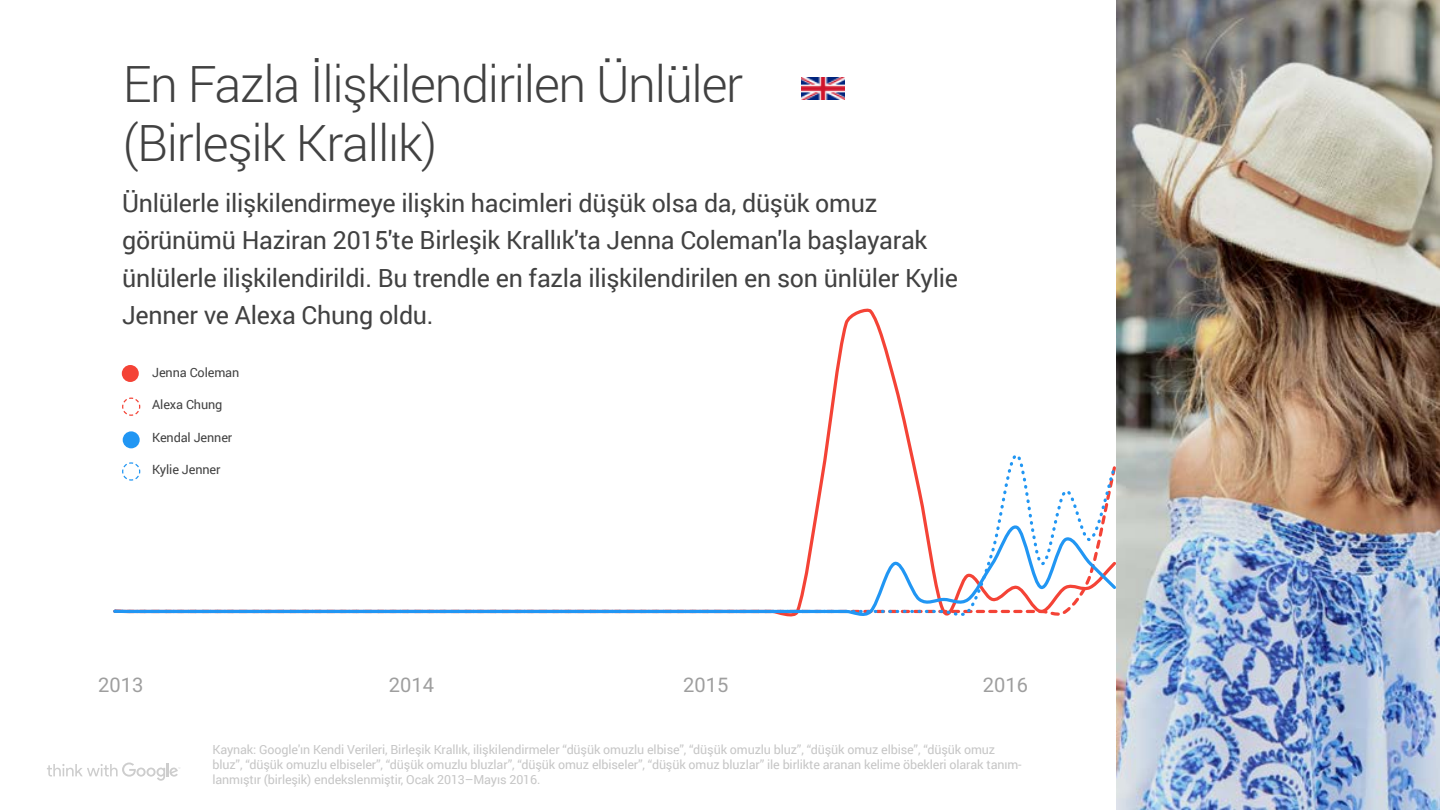
<style>
.page{position:relative;width:1440px;height:810px;background:#fff}
.page>*{position:absolute;margin:0;border:0;box-sizing:border-box;transform-origin:0 0}
.t1{font:300 50px/58.8px "Roboto";letter-spacing:-.025em;color:#414141}
.t2{font:25px/37.5px "Roboto";letter-spacing:-.01em;color:#414141}
.t3{font:20.12px "Roboto";color:#9e9e9e}
.t4{font:12.75px "Roboto";letter-spacing:-.01em;color:#414141}
.t5{font:12.5px/15px "Roboto";letter-spacing:-.01em;color:#c6c6c6}
</style>
<div class="page">
<svg style="left:47px;top:763px;width:133px;height:18px"></svg>
<img style="left:801px;top:78px;width:44px;height:21px">
<svg style="left:121px;top:308px;width:792px;height:145px"></svg>
<svg style="left:113px;top:453px;width:1003px;height:164px"></svg>
<div style="left:122px;top:365px;width:17px;height:17px;background:#f44336;border-radius:50%"></div>
<svg style="left:121px;top:397px;width:20px;height:19px"></svg>
<div style="left:123px;top:431px;width:17px;height:17px;background:#2196f3;border-radius:50%"></div>
<svg style="left:121px;top:462px;width:20px;height:19px"></svg>
<img style="left:1116px;top:0;width:324px;height:809px">
<h1 class="t1" style="left:123px;top:54px;width:622px">En Fazla İlişkilendirilen Ünlüler (Birleşik Krallık)</h1>
<p class="t2" style="left:122px;top:183px;width:837px">Ünlülerle ilişkilendirmeye ilişkin hacimleri düşük olsa da, düşük omuz görünümü Haziran 2015'te Birleşik Krallık'ta Jenna Coleman'la başlayarak ünlülerle ilişkilendirildi. Bu trendle en fazla ilişkilendirilen en son ünlüler Kylie Jenner ve Alexa Chung oldu.</p>
<p class="t4" style="left:152px;top:363px;width:89px">Jenna Coleman</p>
<p class="t4" style="left:152px;top:396px;width:72px">Alexa Chung</p>
<p class="t4" style="left:152px;top:428px;width:82px">Kendal Jenner</p>
<p class="t4" style="left:152px;top:461px;width:70px">Kylie Jenner</p>
<h3 class="t3" style="left:98px;top:671px;width:47px">2013</h3>
<h3 class="t3" style="left:389px;top:671px;width:47px">2014</h3>
<h3 class="t3" style="left:683px;top:671px;width:47px">2015</h3>
<h3 class="t3" style="left:983px;top:671px;width:47px">2016</h3>
<p class="t5" style="left:212px;top:741px;width:811px">Kaynak: Google'ın Kendi Verileri, Birleşik Krallık, ilişkilendirmeler “düşük omuzlu elbise”, “düşük omuzlu bluz”, “düşük omuz elbise”, “düşük omuz bluz”, “düşük omuzlu elbiseler”, “düşük omuzlu bluzlar”, “düşük omuz elbiseler”, “düşük omuz bluzlar” ile birlikte aranan kelime öbekleri olarak tanım&shy;lanmıştır (birleşik) endekslenmiştir, Ocak 2013–Mayıs 2016.</p>
</div>
